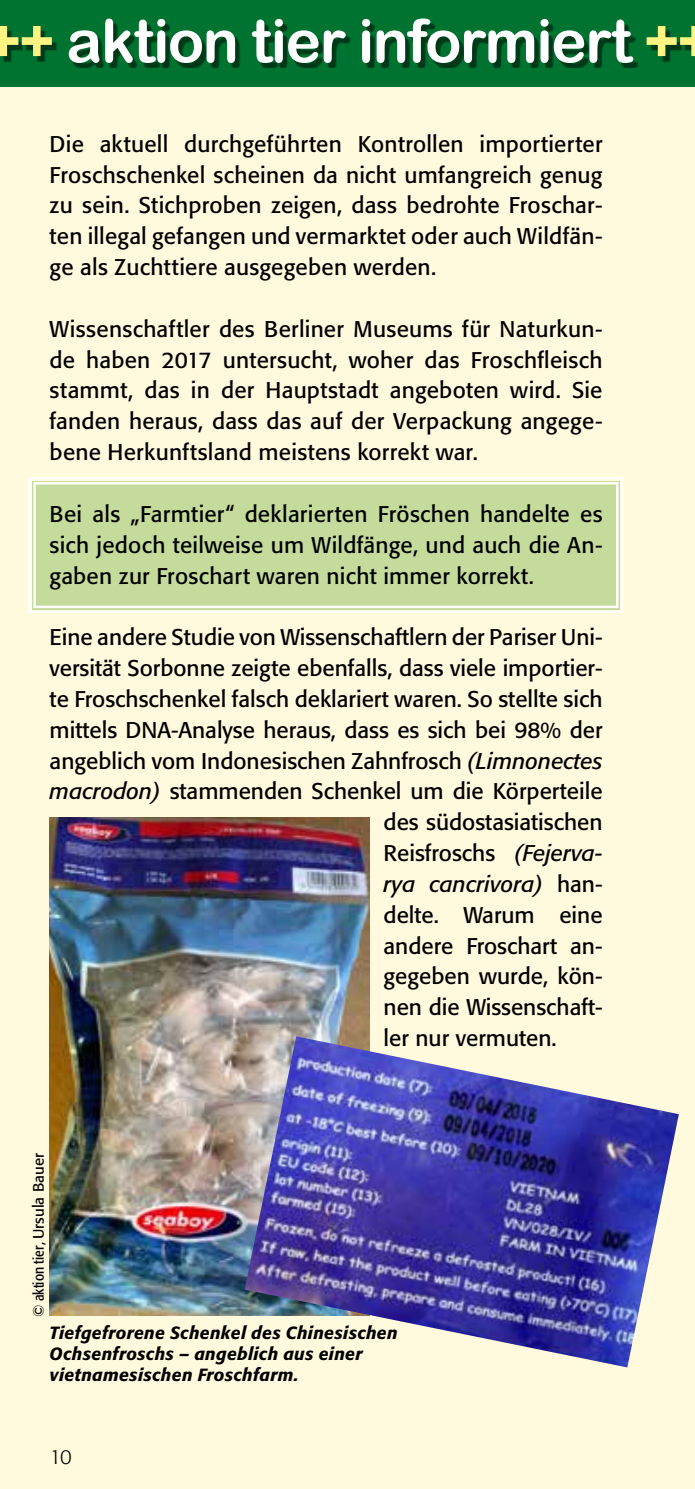
<style>
.page{position:relative;width:695px;height:1489px;background:#fff}
.page>*{position:absolute;margin:0;border:0;box-sizing:border-box;transform-origin:0 0}
.t1{font:60px "Arial Rounded MT Bold";letter-spacing:-.025em;color:#fff}
.t2{font:22.5px/30.8px "Formata";color:#000;text-align:justify}
.t3{font:italic 22.5px "Formata";color:#000}
.t4{font:300 20px "Formata";color:#000}
.t5{font:italic 500 17.5px/21px "Formata";letter-spacing:.02em;color:#000}
.t6{font:condensed 15px "Formata";color:#000}
.s1{color:#fff482}
.s2{font-style:italic}
.s3{font-style:normal}
.s4{font-stretch:normal}
</style>
<div class="page">
<div style="left:0;top:0;width:694px;height:1488px;background:#fff9de"></div>
<div style="left:0;top:0;width:694px;height:87px;background:#007330"></div>
<div style="left:0;top:24px;width:694px;height:44px;background:#000;opacity:.5"></div>
<svg style="left:28px;top:477px;width:596px;height:136px;background:#c8dda1"></svg>
<div style="left:33px;top:482px;width:585px;height:126px;border:2px solid #fff"></div>
<img style="left:50px;top:817px;width:319px;height:498px">
<img style="left:244px;top:1036px;width:434px;height:331px">
<h1 class="t1" style="left:-14px;top:5px;width:694px"><span class="s1">++</span> aktion tier informiert <span class="s1">+</span></h1>
<p class="t2" style="left:50px;top:128px;width:554px">Die aktuell durchgeführten Kontrollen importierter Froschschenkel scheinen da nicht umfangreich genug zu sein. Stichproben zeigen, dass bedrohte Froschar&shy;ten illegal gefangen und vermarktet oder auch Wildfän&shy;ge als Zuchttiere ausgegeben werden.</p>
<p class="t2" style="left:50px;top:313px;width:554px">Wissenschaftler des Berliner Museums für Naturkun&shy;de haben 2017 untersucht, woher das Froschfleisch stammt, das in der Hauptstadt angeboten wird. Sie fanden heraus, dass das auf der Verpackung angege&shy;bene Herkunftsland meistens korrekt war.</p>
<p class="t2" style="left:50px;top:498px;width:554px">Bei als „Farmtier“ deklarierten Fröschen handelte es sich jedoch teilweise um Wildfänge, und auch die An&shy;gaben zur Froschart waren nicht immer korrekt.</p>
<p class="t2" style="left:50px;top:621px;width:554px">Eine andere Studie von Wissenschaftlern der Pariser Uni-</p>
<p class="t2" style="left:50px;top:652px;width:554px">versität Sorbonne zeigte ebenfalls, dass viele importier-</p>
<p class="t2" style="left:50px;top:683px;width:554px">te Froschschenkel falsch deklariert waren. So stellte sich</p>
<p class="t2" style="left:50px;top:714px;width:554px">mittels DNA-Analyse heraus, dass es sich bei 98% der</p>
<p class="t2" style="left:50px;top:745px;width:554px">angeblich vom Indonesischen Zahnfrosch <span class="s2">(Limnonectes</span></p>
<p class="t2" style="left:50px;top:776px;width:554px"><span class="s2">macrodon)</span> stammenden Schenkel um die Körperteile</p>
<p class="t2" style="left:383px;top:806px;width:220px">des südostasiatischen</p>
<p class="t2" style="left:383px;top:837px;width:220px">Reisfroschs <span class="s2">(Fejerva-</span></p>
<p class="t3" style="left:383px;top:870px;width:220px">rya cancrivora) <span class="s3">han-</span></p>
<p class="t2" style="left:383px;top:899px;width:220px">delte. Warum eine</p>
<p class="t2" style="left:383px;top:930px;width:220px">andere Froschart an-</p>
<p class="t2" style="left:383px;top:961px;width:220px">gegeben wurde, kön-</p>
<p class="t2" style="left:383px;top:991px;width:220px">nen die Wissenschaft-</p>
<p class="t2" style="left:383px;top:1022px;width:174px">ler nur vermuten.</p>
<p class="t6" style="left:30px;top:1316px;width:165px;rotate:-90deg">© aktion tier, <span class="s4">Ursula Bauer</span></p>
<p class="t5" style="left:50px;top:1322px;width:349px">Tiefgefrorene Schenkel des Chinesischen<br>Ochsenfroschs – angeblich aus einer vietnamesischen Froschfarm.</p>
<p class="t4" style="left:50px;top:1445px;width:24px">10</p>
</div>
